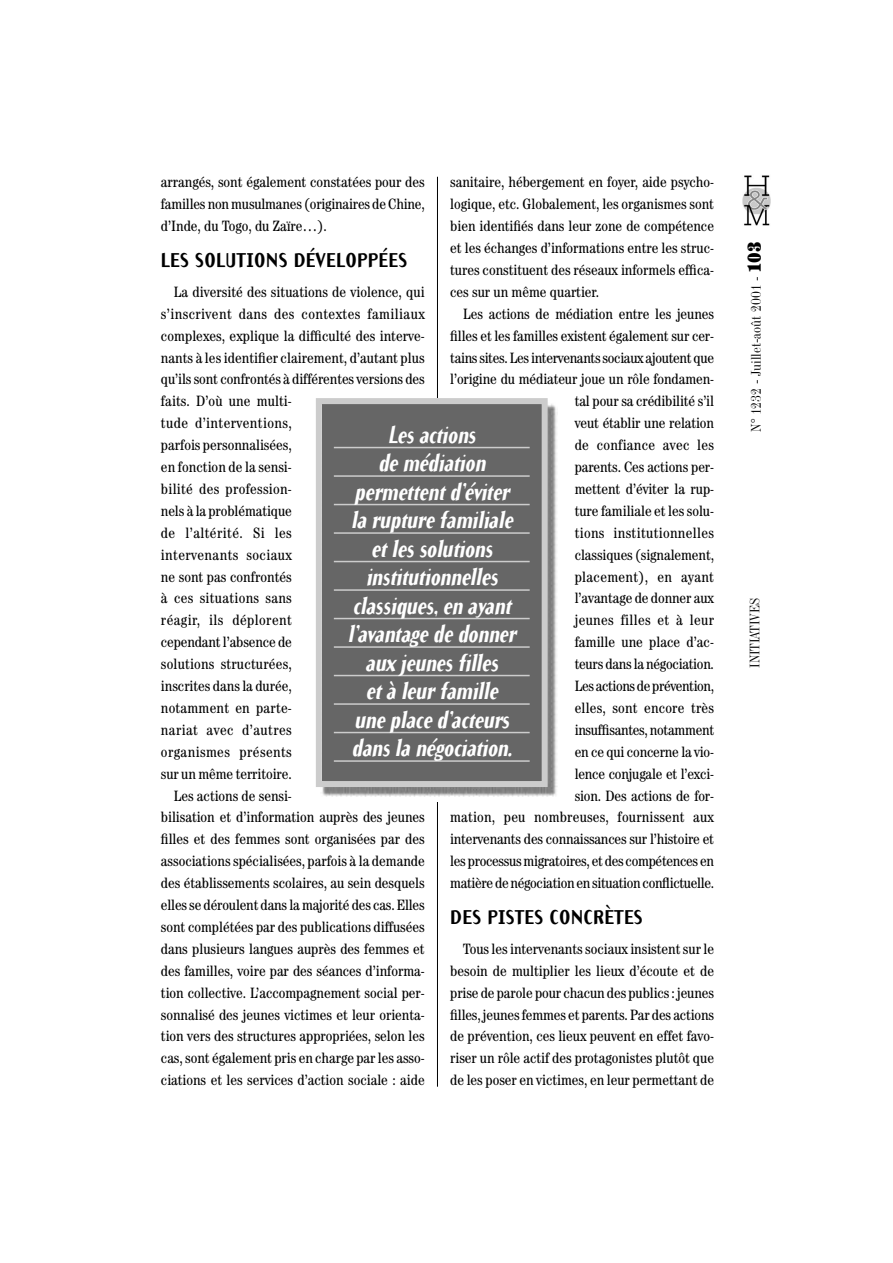
<style>
.page{position:relative;width:893px;height:1263px;background:#fff}
.page>*{position:absolute;margin:0;border:0;box-sizing:border-box;transform-origin:0 0}
.t1{font:italic 700 24px/28.5px "Arbitrary";letter-spacing:-.025em;color:#fff;text-align:center;scale:.87 1}
.t2{font:700 19.5px "Arbitrary";letter-spacing:.02em;color:#000}
.t3{font:condensed 15px/21.9px "Century";color:#000;text-align:justify}
.t4{font:condensed 15px "Century";letter-spacing:.03em;color:#000}
.t5{font:condensed 15px "Century";letter-spacing:.02em;color:#000}
.t6{font:condensed 15px "Century";letter-spacing:.025em;color:#000}
.t7{font:13.5px "Industrial 736 BT";color:#000}
.s1{font-family:"Century";font-stretch:ultra-condensed;font-size:18.75px}
</style>
<div class="page">
<hr style="left:437px;top:177px;width:1px;height:910px;background:#000">
<img style="left:742px;top:175px;width:28px;height:51px">
<div style="left:316px;top:398px;width:249px;height:404px;background:#fff"></div>
<img style="left:322px;top:403px;width:236px;height:393px">
<div style="left:322px;top:404px;width:219px;height:377px;background:#666"></div>
<hr style="left:334px;top:447px;width:195px;height:1px;background:#ccc">
<hr style="left:334px;top:475px;width:195px;height:2px;background:#ccc">
<hr style="left:334px;top:504px;width:195px;height:1px;background:#ccc">
<hr style="left:334px;top:532px;width:195px;height:2px;background:#ccc">
<hr style="left:334px;top:561px;width:195px;height:1px;background:#ccc">
<hr style="left:334px;top:589px;width:195px;height:2px;background:#ccc">
<hr style="left:334px;top:618px;width:195px;height:1px;background:#ccc">
<hr style="left:334px;top:646px;width:195px;height:2px;background:#ccc">
<hr style="left:334px;top:675px;width:195px;height:1px;background:#ccc">
<hr style="left:334px;top:703px;width:195px;height:2px;background:#ccc">
<hr style="left:334px;top:732px;width:195px;height:1px;background:#ccc">
<hr style="left:334px;top:760px;width:195px;height:2px;background:#ccc">
<div style="left:316px;top:398px;width:231px;height:389px;border:6px solid #ccc"></div>
<p class="t3" style="left:450px;top:173px;width:265px">sanitaire, hébergement en foyer, aide psycho&shy;logique, etc. Globalement, les organismes sont bien identifiés dans leur zone de compétence et les échanges d’informations entre les struc&shy;tures constituent des réseaux informels effica&shy;ces sur un même quartier.</p>
<p class="t3" style="left:450px;top:304px;width:265px;text-align:right">Les actions de médiation entre les jeunes filles et les familles existent également sur cer&shy;tains sites. Les intervenants sociaux ajoutent que l’origine du médiateur joue un rôle fondamen&shy;tal pour sa crédibilité s’il<br>veut établir une relation<br>de confiance avec les<br>parents. Ces actions per-<br>mettent d’éviter la rup-<br>ture familiale et les solu-<br>tions institutionnelles<br>classiques (signalement,<br>placement), en ayant<br>l’avantage de donner aux<br>jeunes filles et à leur<br>famille une place d’ac-<br>teurs dans la négociation.<br>Les actions de prévention,<br>elles, sont encore très<br>insuffisantes, notamment<br>en ce qui concerne la vio-<br>lence conjugale et l’exci-<br>sion. Des actions de for-<br>mation, peu nombreuses, fournissent aux intervenants des connaissances sur l’histoire et les processus migratoires, et des compétences en matière de négociation en situation conflictuelle.</p>
<h2 class="t2" style="left:450px;top:910px;width:194px">DES PISTES CONCRÈTES</h2>
<p class="t3" style="left:450px;top:939px;width:265px;text-indent:13px">Tous les intervenants sociaux insistent sur le besoin de multiplier les lieux d’écoute et de prise de parole pour chacun des publics : jeunes filles, jeunes femmes et parents. Par des actions de prévention, ces lieux peuvent en effet favo&shy;riser un rôle actif des protagonistes plutôt que de les poser en victimes, en leur permettant de</p>
<p class="t3" style="left:161px;top:173px;width:265px">arrangés, sont également constatées pour des familles non musulmanes (originaires de Chine, d’Inde, du Togo, du Zaïre…).</p>
<h2 class="t2" style="left:161px;top:253px;width:248px">LES SOLUTIONS DÉVELOPPÉES</h2>
<p class="t3" style="left:174px;top:282px;width:252px">La diversité des situations de violence, qui</p>
<p class="t4" style="left:161px;top:308px;width:265px">s’inscrivent dans des contextes familiaux</p>
<p class="t3" style="left:161px;top:326px;width:265px">complexes, explique la difficulté des interve-</p>
<p class="t3" style="left:161px;top:348px;width:265px">nants à les identifier clairement, d’autant plus</p>
<p class="t3" style="left:161px;top:370px;width:265px">qu’ils sont confrontés à différentes versions des</p>
<p class="t3" style="left:161px;top:392px;width:132px">faits. D’où une multi-</p>
<p class="t4" style="left:161px;top:418px;width:132px">tude d’interventions,</p>
<p class="t3" style="left:161px;top:435px;width:132px">parfois personnalisées,</p>
<p class="t3" style="left:161px;top:457px;width:132px">en fonction de la sensi-</p>
<p class="t5" style="left:161px;top:484px;width:132px">bilité des profession-</p>
<p class="t3" style="left:161px;top:501px;width:132px">nels à la problématique</p>
<p class="t4" style="left:161px;top:527px;width:132px">de l’altérité. Si les</p>
<p class="t4" style="left:161px;top:549px;width:132px">intervenants sociaux</p>
<p class="t3" style="left:161px;top:567px;width:132px">ne sont pas confrontés</p>
<p class="t6" style="left:161px;top:593px;width:132px">à ces situations sans</p>
<p class="t4" style="left:161px;top:615px;width:132px">réagir, ils déplorent</p>
<p class="t3" style="left:161px;top:633px;width:132px">cependant l’absence de</p>
<p class="t3" style="left:161px;top:654px;width:132px">solutions structurées,</p>
<p class="t3" style="left:161px;top:676px;width:132px">inscrites dans la durée,</p>
<p class="t3" style="left:161px;top:698px;width:132px">notamment en parte-</p>
<p class="t4" style="left:161px;top:724px;width:132px">nariat avec d’autres</p>
<p class="t4" style="left:161px;top:746px;width:132px">organismes présents</p>
<p class="t3" style="left:161px;top:764px;width:132px">sur un même territoire.</p>
<p class="t3" style="left:174px;top:786px;width:120px">Les actions de sensi-</p>
<p class="t3" style="left:161px;top:808px;width:265px">bilisation et d’information auprès des jeunes</p>
<p class="t3" style="left:161px;top:830px;width:265px">filles et des femmes sont organisées par des</p>
<p class="t3" style="left:161px;top:852px;width:265px">associations spécialisées, parfois à la demande</p>
<p class="t3" style="left:161px;top:873px;width:265px">des établissements scolaires, au sein desquels</p>
<p class="t3" style="left:161px;top:895px;width:265px">elles se déroulent dans la majorité des cas. Elles</p>
<p class="t3" style="left:161px;top:917px;width:265px">sont complétées par des publications diffusées</p>
<p class="t3" style="left:161px;top:939px;width:265px">dans plusieurs langues auprès des femmes et</p>
<p class="t3" style="left:161px;top:961px;width:265px">des familles, voire par des séances d’informa-</p>
<p class="t3" style="left:161px;top:983px;width:265px">tion collective. L’accompagnement social per-</p>
<p class="t3" style="left:161px;top:1005px;width:265px">sonnalisé des jeunes victimes et leur orienta-</p>
<p class="t3" style="left:161px;top:1027px;width:265px">tion vers des structures appropriées, selon les</p>
<p class="t3" style="left:161px;top:1049px;width:265px">cas, sont également pris en charge par les asso-</p>
<p class="t3" style="left:161px;top:1071px;width:265px">ciations et les services d’action sociale : aide</p>
<h1 class="t1" style="left:347px;top:422px;width:200px">Lesactions<br>de médiation permettentd’éviter la rupture familiale etlessolutions institutionnelles classiques,en ayant l’avantage de donner aux jeunesfilles età leurfamille une place d’acteurs dansla négociation.</h1>
<p class="t7" style="left:751px;top:432px;width:192px;rotate:-90deg">N° 1232 - Juillet-août 2001 - <span class="s1">103</span></p>
<p class="t7" style="left:749px;top:668px;width:71px;rotate:-90deg">INITIATIVES</p>
</div>
